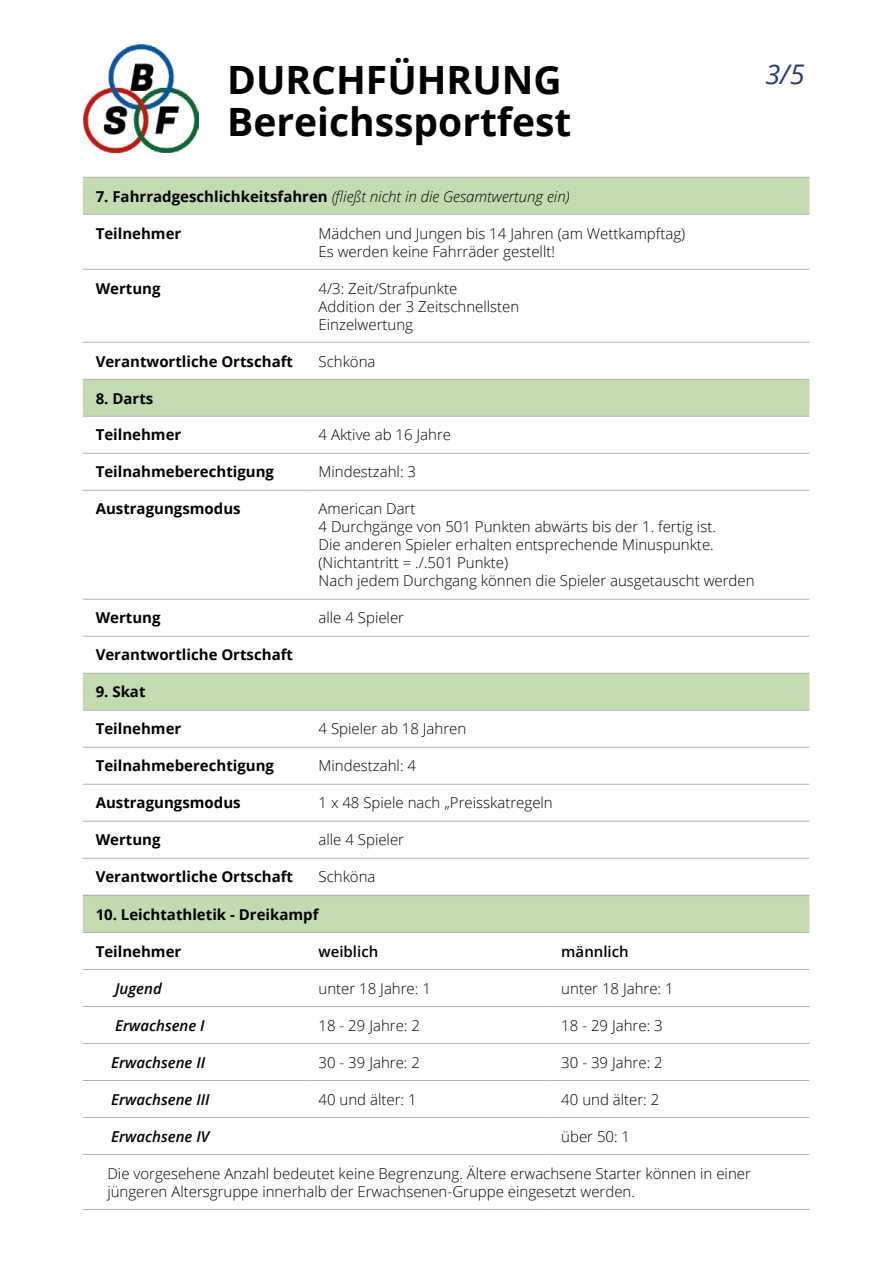
<style>
.page{position:relative;width:893px;height:1263px;background:#fff}
.page>*{position:absolute;margin:0;border:0;box-sizing:border-box;transform-origin:0 0}
.t1{font:700 39px "Open Sans";color:#000}
.t2{font:italic 27px "Open Sans";color:#283583}
.t3{font:300 15px/18px "Open Sans";color:#000}
.t4{font:700 15px "Open Sans";color:#000}
.t5{font:italic 300 15px "Open Sans";color:#000}
.t6{font:italic 600 15px "Open Sans";color:#000}
.t7{font:600 15px "Open Sans";color:#000}
.s1{font-weight:700;font-style:normal}
</style>
<div class="page">
<img style="left:83px;top:45px;width:115px;height:107px">
<svg style="left:83px;top:178px;width:726px;height:532px"></svg>
<hr style="left:83px;top:177px;width:223px;height:1px;background:#b3b2b2">
<hr style="left:306px;top:177px;width:503px;height:1px;background:#b3b2b2">
<hr style="left:83px;top:214px;width:223px;height:1px;background:#b3b2b2">
<hr style="left:306px;top:214px;width:503px;height:1px;background:#b3b2b2">
<hr style="left:83px;top:269px;width:223px;height:1px;background:#b3b2b2">
<hr style="left:306px;top:269px;width:503px;height:1px;background:#b3b2b2">
<hr style="left:83px;top:342px;width:223px;height:1px;background:#b3b2b2">
<hr style="left:306px;top:342px;width:503px;height:1px;background:#b3b2b2">
<hr style="left:83px;top:379px;width:223px;height:1px;background:#b3b2b2">
<hr style="left:306px;top:379px;width:503px;height:1px;background:#b3b2b2">
<hr style="left:83px;top:416px;width:223px;height:1px;background:#b3b2b2">
<hr style="left:306px;top:416px;width:503px;height:1px;background:#b3b2b2">
<hr style="left:83px;top:453px;width:223px;height:1px;background:#b3b2b2">
<hr style="left:306px;top:453px;width:503px;height:1px;background:#b3b2b2">
<hr style="left:83px;top:490px;width:223px;height:1px;background:#b3b2b2">
<hr style="left:306px;top:490px;width:503px;height:1px;background:#b3b2b2">
<hr style="left:83px;top:599px;width:223px;height:1px;background:#b3b2b2">
<hr style="left:306px;top:599px;width:503px;height:1px;background:#b3b2b2">
<hr style="left:83px;top:636px;width:223px;height:1px;background:#b3b2b2">
<hr style="left:306px;top:636px;width:503px;height:1px;background:#b3b2b2">
<hr style="left:83px;top:673px;width:223px;height:1px;background:#b3b2b2">
<hr style="left:306px;top:673px;width:503px;height:1px;background:#b3b2b2">
<hr style="left:83px;top:710px;width:223px;height:1px;background:#b3b2b2">
<hr style="left:306px;top:710px;width:503px;height:1px;background:#b3b2b2">
<hr style="left:83px;top:747px;width:223px;height:1px;background:#b3b2b2">
<hr style="left:306px;top:747px;width:503px;height:1px;background:#b3b2b2">
<hr style="left:83px;top:784px;width:223px;height:1px;background:#b3b2b2">
<hr style="left:306px;top:784px;width:503px;height:1px;background:#b3b2b2">
<hr style="left:83px;top:821px;width:223px;height:1px;background:#b3b2b2">
<hr style="left:306px;top:821px;width:503px;height:1px;background:#b3b2b2">
<hr style="left:83px;top:858px;width:223px;height:1px;background:#b3b2b2">
<hr style="left:306px;top:858px;width:503px;height:1px;background:#b3b2b2">
<div style="left:83px;top:896px;width:726px;height:36px;background:#c2dbaf"></div>
<hr style="left:83px;top:895px;width:223px;height:1px;background:#b3b2b2">
<hr style="left:306px;top:895px;width:243px;height:1px;background:#b3b2b2">
<hr style="left:549px;top:895px;width:260px;height:1px;background:#b3b2b2">
<hr style="left:83px;top:932px;width:223px;height:1px;background:#b3b2b2">
<hr style="left:306px;top:932px;width:243px;height:1px;background:#b3b2b2">
<hr style="left:549px;top:932px;width:260px;height:1px;background:#b3b2b2">
<hr style="left:83px;top:969px;width:223px;height:1px;background:#b3b2b2">
<hr style="left:306px;top:969px;width:243px;height:1px;background:#b3b2b2">
<hr style="left:549px;top:969px;width:260px;height:1px;background:#b3b2b2">
<hr style="left:83px;top:1006px;width:223px;height:1px;background:#b3b2b2">
<hr style="left:306px;top:1006px;width:243px;height:1px;background:#b3b2b2">
<hr style="left:549px;top:1006px;width:260px;height:1px;background:#b3b2b2">
<hr style="left:83px;top:1043px;width:223px;height:1px;background:#b3b2b2">
<hr style="left:306px;top:1043px;width:243px;height:1px;background:#b3b2b2">
<hr style="left:549px;top:1043px;width:260px;height:1px;background:#b3b2b2">
<hr style="left:83px;top:1080px;width:223px;height:1px;background:#b3b2b2">
<hr style="left:306px;top:1080px;width:243px;height:1px;background:#b3b2b2">
<hr style="left:549px;top:1080px;width:260px;height:1px;background:#b3b2b2">
<hr style="left:83px;top:1117px;width:223px;height:1px;background:#b3b2b2">
<hr style="left:306px;top:1117px;width:243px;height:1px;background:#b3b2b2">
<hr style="left:549px;top:1117px;width:260px;height:1px;background:#b3b2b2">
<hr style="left:83px;top:1154px;width:223px;height:1px;background:#b3b2b2">
<hr style="left:306px;top:1154px;width:243px;height:1px;background:#b3b2b2">
<hr style="left:549px;top:1154px;width:260px;height:1px;background:#b3b2b2">
<hr style="left:83px;top:1209px;width:223px;height:1px;background:#b3b2b2">
<hr style="left:306px;top:1209px;width:243px;height:1px;background:#b3b2b2">
<hr style="left:549px;top:1209px;width:260px;height:1px;background:#b3b2b2">
<h1 class="t1" style="left:227px;top:53px;width:336px">DURCHFÜHRUNG</h1>
<h2 class="t2" style="left:765px;top:56px;width:41px">3/5</h2>
<h1 class="t1" style="left:227px;top:95px;width:346px">Bereichssportfest</h1>
<p class="t5" style="left:96px;top:186px;width:475px"><span class="s1">7. Fahrradgeschlichkeitsfahren</span> (fließt nicht in die Gesamtwertung ein)</p>
<p class="t4" style="left:96px;top:222px;width:87px">Teilnehmer</p>
<p class="t3" style="left:319px;top:224px;width:368px">Mädchen und Jungen bis 14 Jahren (am Wettkampftag)<br>Es werden keine Fahrräder gestellt!</p>
<p class="t4" style="left:96px;top:277px;width:66px">Wertung</p>
<p class="t3" style="left:319px;top:279px;width:202px">4/3: Zeit/Strafpunkte<br>Addition der 3 Zeitschnellsten<br>Einzelwertung</p>
<p class="t4" style="left:96px;top:350px;width:199px">Verantwortliche Ortschaft</p>
<p class="t3" style="left:319px;top:352px;width:58px">Schköna</p>
<p class="t4" style="left:96px;top:387px;width:59px">8. Darts</p>
<p class="t4" style="left:96px;top:424px;width:87px">Teilnehmer</p>
<p class="t3" style="left:319px;top:426px;width:134px">4 Aktive ab 16 Jahre</p>
<p class="t4" style="left:96px;top:461px;width:180px">Teilnahmeberechtigung</p>
<p class="t3" style="left:319px;top:463px;width:99px">Mindestzahl: 3</p>
<p class="t4" style="left:96px;top:498px;width:146px">Austragungsmodus</p>
<p class="t3" style="left:319px;top:500px;width:437px">American Dart<br>4 Durchgänge von 501 Punkten abwärts bis der 1. fertig ist.<br>Die anderen Spieler erhalten entsprechende Minuspunkte. (Nichtantritt = ./.501 Punkte)<br>Nach jedem Durchgang können die Spieler ausgetauscht werden</p>
<p class="t4" style="left:96px;top:607px;width:66px">Wertung</p>
<p class="t3" style="left:319px;top:609px;width:87px">alle 4 Spieler</p>
<p class="t4" style="left:96px;top:644px;width:199px">Verantwortliche Ortschaft</p>
<p class="t4" style="left:96px;top:681px;width:51px">9. Skat</p>
<p class="t4" style="left:96px;top:718px;width:87px">Teilnehmer</p>
<p class="t3" style="left:319px;top:720px;width:149px">4 Spieler ab 18 Jahren</p>
<p class="t4" style="left:96px;top:755px;width:180px">Teilnahmeberechtigung</p>
<p class="t3" style="left:319px;top:757px;width:99px">Mindestzahl: 4</p>
<p class="t4" style="left:96px;top:792px;width:146px">Austragungsmodus</p>
<p class="t3" style="left:319px;top:794px;width:236px">1 x 48 Spiele nach „Preisskatregeln</p>
<p class="t4" style="left:96px;top:829px;width:66px">Wertung</p>
<p class="t3" style="left:319px;top:831px;width:87px">alle 4 Spieler</p>
<p class="t4" style="left:96px;top:866px;width:199px">Verantwortliche Ortschaft</p>
<p class="t3" style="left:319px;top:867px;width:58px">Schköna</p>
<p class="t4" style="left:96px;top:904px;width:224px">10. Leichtathletik - Dreikampf</p>
<p class="t4" style="left:96px;top:941px;width:87px">Teilnehmer</p>
<p class="t7" style="left:319px;top:941px;width:61px">weiblich</p>
<p class="t7" style="left:561px;top:941px;width:69px">männlich</p>
<p class="t6" style="left:115px;top:978px;width:48px">Jugend</p>
<p class="t3" style="left:319px;top:979px;width:114px">unter 18 Jahre: 1</p>
<p class="t3" style="left:561px;top:979px;width:114px">unter 18 Jahre: 1</p>
<p class="t6" style="left:115px;top:1015px;width:91px">Erwachsene I</p>
<p class="t3" style="left:319px;top:1016px;width:103px">18 - 29 Jahre: 2</p>
<p class="t3" style="left:561px;top:1016px;width:103px">18 - 29 Jahre: 3</p>
<p class="t6" style="left:111px;top:1052px;width:95px">Erwachsene II</p>
<p class="t3" style="left:319px;top:1053px;width:103px">30 - 39 Jahre: 2</p>
<p class="t3" style="left:561px;top:1053px;width:103px">30 - 39 Jahre: 2</p>
<p class="t6" style="left:111px;top:1089px;width:100px">Erwachsene III</p>
<p class="t3" style="left:319px;top:1090px;width:100px">40 und älter: 1</p>
<p class="t3" style="left:561px;top:1090px;width:100px">40 und älter: 2</p>
<p class="t6" style="left:111px;top:1126px;width:100px">Erwachsene IV</p>
<p class="t3" style="left:561px;top:1127px;width:70px">über 50: 1</p>
<p class="t3" style="left:107px;top:1164px;width:645px">Die vorgesehene Anzahl bedeutet keine Begrenzung. Ältere erwachsene Starter können in einer jüngeren Altersgruppe innerhalb der Erwachsenen-Gruppe eingesetzt werden.</p>
</div>
